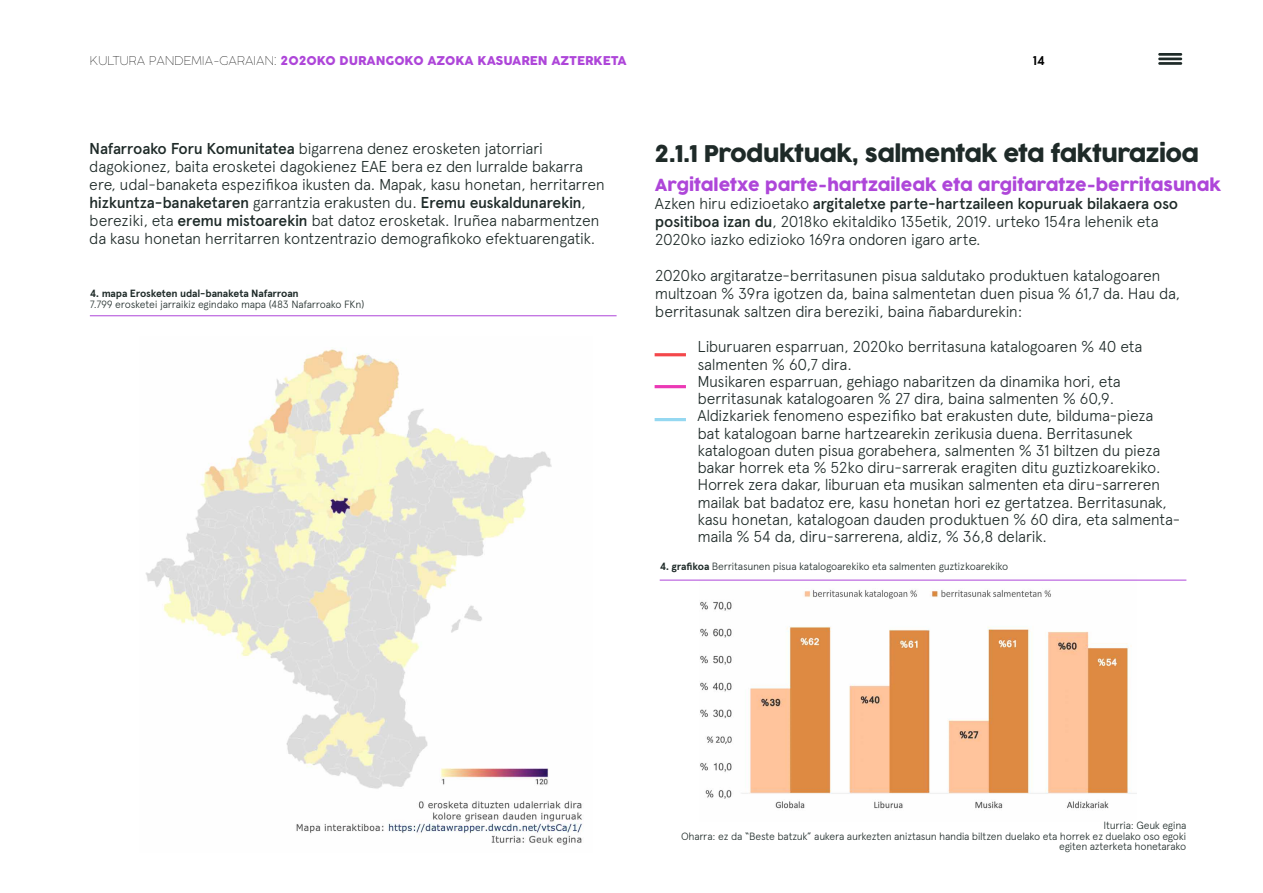
<style>
.page{position:relative;width:1263px;height:893px;background:#fff}
.page>*{position:absolute;margin:0;border:0;box-sizing:border-box;transform-origin:0 0}
.t1{font:22.65px "Cocogoose Pro";letter-spacing:-.025em;color:#1e2a28}
.t2{font:16.5px "Cocogoose Pro";color:#ae46d9}
.t3{font:300 15.75px/17.2px "Apercu";letter-spacing:-.025em;color:#1e2a28}
.t4{font:12px "Cocogoose Pro";color:#ae46d9}
.t5{font:300 12px "Cocogoose Pro";color:#000}
.t6{font:300 10.5px/10.5px "Apercu";letter-spacing:-.025em;color:#1e2a28;text-align:right}
.t7{font:700 10.5px "Apercu";letter-spacing:-.015em;color:#1e2a28}
.s1{font-weight:100;color:#000}
.s2{font-weight:500}
.s3{font-weight:700}
</style>
<div class="page">
<img style="left:699px;top:579px;width:437px;height:230px">
<img style="left:145px;top:349px;width:437px;height:497px">
<hr style="left:1158px;top:53px;width:24px;height:3px;background:#1e2a28">
<hr style="left:1158px;top:58px;width:24px;height:2px;background:#1e2a28">
<hr style="left:1158px;top:62px;width:24px;height:3px;background:#1e2a28">
<hr style="left:90px;top:315px;width:527px;height:1px;background:#ae46d9">
<hr style="left:655px;top:353px;width:31px;height:3px;background:#f4474b">
<hr style="left:655px;top:385px;width:31px;height:3px;background:#eb39b5">
<hr style="left:655px;top:418px;width:31px;height:3px;background:#95d8f1">
<hr style="left:660px;top:580px;width:526px;height:1px;background:#ae46d9">
<p class="t4" style="left:90px;top:53px;width:538px"><span class="s1">KULTURA PANDEMIA-GARAIAN:</span> 2020KO DURANGOKO AZOKA KASUAREN AZTERKETA</p>
<p class="t5" style="left:1033px;top:52px;width:14px">14</p>
<p class="t3" style="left:89px;top:140px;width:517px;line-height:18px"><span class="s2">Nafarroako Foru Komunitatea</span> bigarrena denez erosketen jatorriari dagokionez, baita erosketei dagokienez EAE bera ez den lurralde bakarra ere, udal-banaketa espezifikoa ikusten da. Mapak, kasu honetan, herritarren <span class="s2">hizkuntza-banaketaren</span> garrantzia erakusten du. <span class="s2">Eremu euskaldunarekin</span>, bereziki, eta <span class="s2">eremu mistoarekin</span> bat datoz erosketak. Iruñea nabarmentzen da kasu honetan herritarren kontzentrazio demografikoko efektuarengatik.</p>
<p class="t7" style="left:90px;top:287px;width:210px">4. mapa Erosketen udal-banaketa Nafarroan</p>
<p class="t6" style="left:90px;top:299px;width:276px">7.799 erosketei jarraikiz egindako mapa (483 Nafarroako FKn)</p>
<h1 class="t1" style="left:655px;top:138px;width:546px">2.1.1 Produktuak, salmentak eta fakturazioa</h1>
<p class="t2" style="left:655px;top:174px;width:568px">Argitaletxe parte-hartzaileak eta argitaratze-berritasunak</p>
<p class="t3" style="left:655px;top:194px;width:525px;line-height:18px">Azken hiru edizioetako <span class="s2">argitaletxe parte-hartzaileen kopuruak bilakaera oso positiboa izan du</span>, 2018ko ekitaldiko 135etik, 2019. urteko 154ra lehenik eta<br>2020ko iazko edizioko 169ra ondoren igaro arte.</p>
<p class="t3" style="left:655px;top:266px;width:527px;line-height:18px">2020ko argitaratze-berritasunen pisua saldutako produktuen katalogoaren multzoan % 39ra igotzen da, baina salmentetan duen pisua % 61,7 da. Hau da, berritasunak saltzen dira bereziki, baina ñabardurekin:</p>
<p class="t3" style="left:697px;top:338px;width:484px">Liburuaren esparruan, 2020ko berritasuna katalogoaren % 40 eta salmenten % 60,7 dira.<br>Musikaren esparruan, gehiago nabaritzen da dinamika hori, eta berritasunak katalogoaren % 27 dira, baina salmenten % 60,9.<br>Aldizkariek fenomeno espezifiko bat erakusten dute, bilduma-pieza<br>bat katalogoan barne hartzearekin zerikusia duena. Berritasunek katalogoan duten pisua gorabehera, salmenten % 31 biltzen du pieza bakar horrek eta % 52ko diru-sarrerak eragiten ditu guztizkoarekiko.<br>Horrek zera dakar, liburuan eta musikan salmenten eta diru-sarreren mailak bat badatoz ere, kasu honetan hori ez gertatzea. Berritasunak, kasu honetan, katalogoan dauden produktuen % 60 dira, eta salmenta&shy;maila % 54 da, diru-sarrerena, aldiz, % 36,8 delarik.</p>
<p class="t6" style="left:660px;top:561px;width:350px"><span class="s3">4. grafikoa</span> Berritasunen pisua katalogoarekiko eta salmenten guztizkoarekiko</p>
<p class="t6" style="left:681px;top:820px;width:507px">Iturria: Geuk egina<br>Oharra: ez da “Beste batzuk” aukera aurkezten aniztasun handia biltzen duelako eta horrek ez duelako oso egoki egiten azterketa honetarako</p>
</div>
